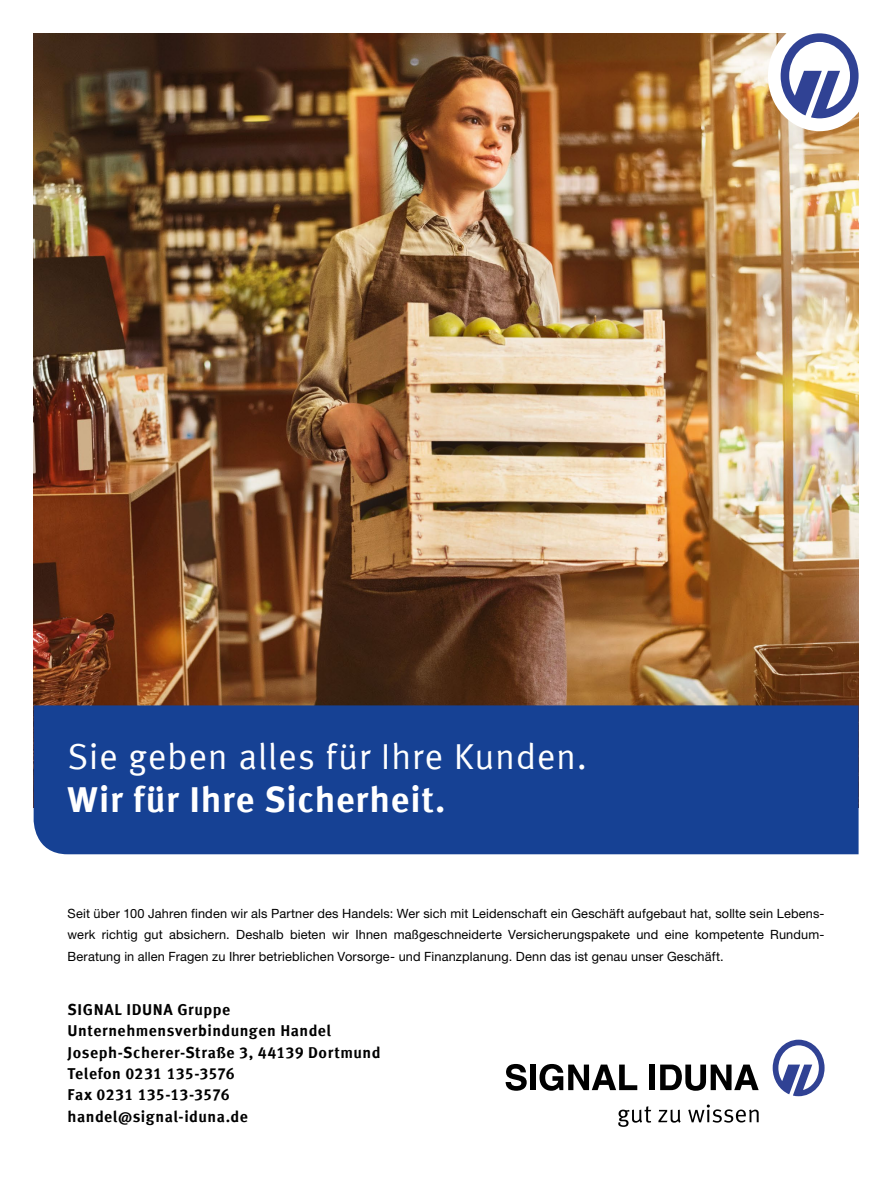
<style>
.page{position:relative;width:893px;height:1191px;background:#fff}
.page>*{position:absolute;margin:0;border:0;box-sizing:border-box;transform-origin:0 0}
.t1{font:36px "Meta Offc Pro Norm";letter-spacing:.015em;color:#fff}
.t2{font:700 36px "Meta Offc Pro";letter-spacing:.02em;color:#fff}
.t3{font:700 15.75px/21.3px "Meta Offc Pro";letter-spacing:.03em;color:#000}
.t4{font:12.75px/21.3px "Helvetica Neue LTW1 G";letter-spacing:.01em;color:#000;text-align:justify}
</style>
<div class="page">
<img style="left:34px;top:33px;width:825px;height:672px">
<div style="left:34px;top:705px;width:825px;height:149px;background:#164194"></div>
<div style="left:768px;top:21px;width:103px;height:110px;background:#fff;border-radius:50%"></div>
<svg style="left:781px;top:33px;width:78px;height:85px"></svg>
<div style="left:850px;top:0;width:43px;height:42px;background:#fff"></div>
<svg style="left:506px;top:1064px;width:21px;height:26px"></svg>
<div style="left:530px;top:1064px;width:6px;height:26px;background:#000"></div>
<svg style="left:539px;top:1064px;width:98px;height:26px"></svg>
<div style="left:649px;top:1064px;width:6px;height:26px;background:#000"></div>
<svg style="left:660px;top:1064px;width:99px;height:26px"></svg>
<svg style="left:618px;top:1106px;width:33px;height:20px"></svg>
<svg style="left:658px;top:1109px;width:23px;height:13px"></svg>
<svg style="left:688px;top:1104px;width:71px;height:18px"></svg>
<svg style="left:773px;top:1039px;width:51px;height:57px"></svg>
<h1 class="t1" style="left:68px;top:729px;width:521px">Sie geben alles für Ihre Kunden.</h1>
<h1 class="t2" style="left:68px;top:771px;width:379px">Wir für Ihre Sicherheit.</h1>
<p class="t4" style="left:68px;top:902px;width:758px">Seit über 100 Jahren finden wir als Partner des Handels: Wer sich mit Leidenschaft ein Geschäft aufgebaut hat, sollte sein Lebens&shy;werk richtig gut absichern. Deshalb bieten wir Ihnen maßgeschneiderte Versicherungspakete und eine kompetente Rundum-Beratung in allen Fragen zu Ihrer betrieblichen Vorsorge- und Finanzplanung. Denn das ist genau unser Geschäft.</p>
<p class="t3" style="left:68px;top:998px;width:314px">SIGNAL IDUNA Gruppe<br>Unternehmensverbindungen Handel<br>Joseph-Scherer-Straße 3, 44139 Dortmund<br>Telefon 0231 135-3576<br>Fax 0231 135-13-3576 handel@signal-iduna.de</p>
</div>
